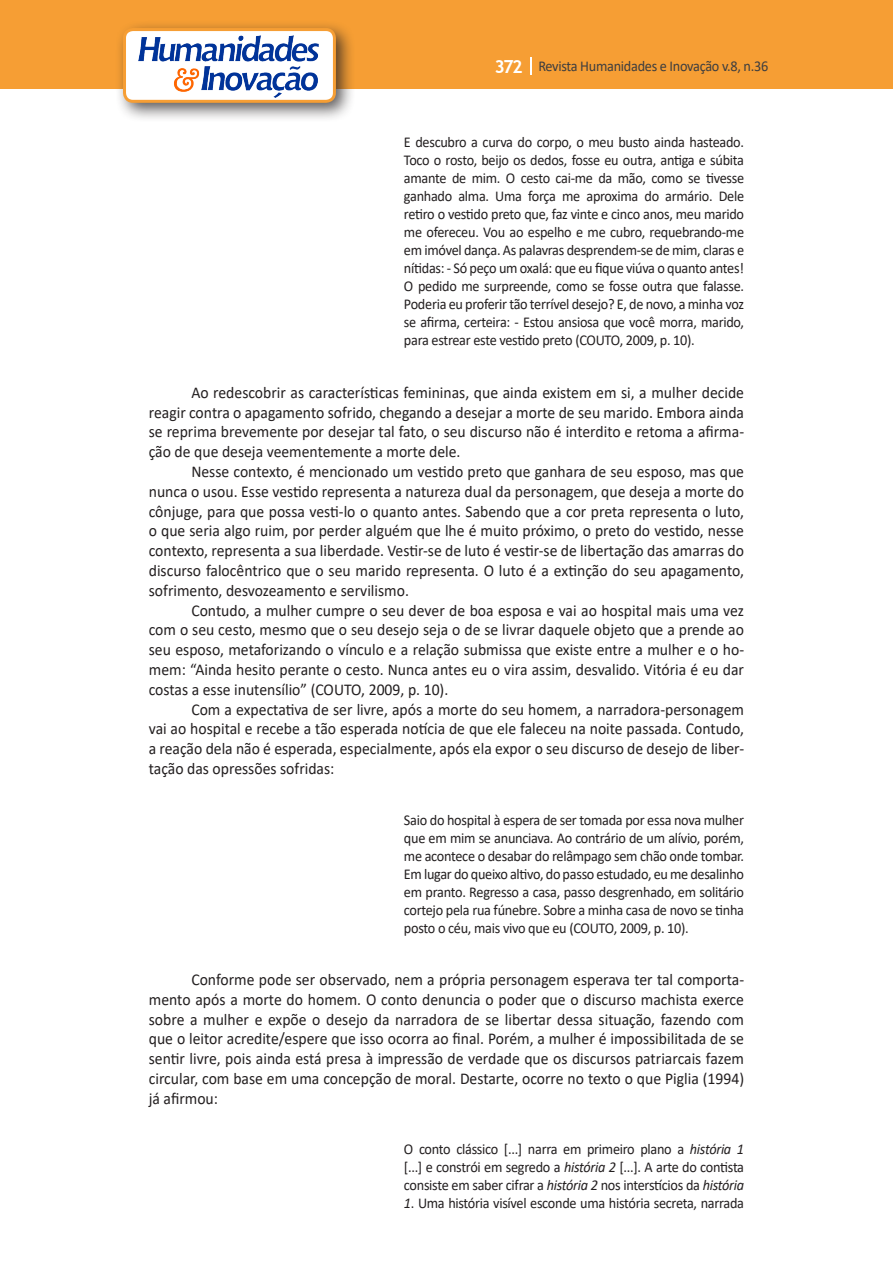
<style>
.page{position:relative;width:893px;height:1263px;background:#fff}
.page>*{position:absolute;margin:0;border:0;box-sizing:border-box;transform-origin:0 0}
.Texto{font:16.5px/19.8px "Calibri";color:#231f20;text-align:justify;scale:.95 1}
.citacao{font:15px/18px "Calibri";letter-spacing:-.02em;color:#231f20;text-align:justify;scale:.95 1}
.t1{font:15px "Calibri";letter-spacing:-.02em;color:#3e3e3f;scale:.95 1}
.s1{font-family:"Trebuchet MS";font-weight:700;font-size:18px;color:#fff}
.s2{font-style:italic}
</style>
<div class="page">
<div style="left:0;top:0;width:893px;height:88px;background:#f69e34"></div>
<svg style="left:530px;top:57px;width:2px;height:18px"></svg>
<div style="left:115px;top:20px;width:241px;height:103px;background:#231f20;opacity:.75"></div>
<div style="left:125px;top:30px;width:209px;height:71px;background:#fff;border-radius:9px"></div>
<img style="left:138px;top:35px;width:181px;height:62px">
<div style="left:123px;top:28px;width:213px;height:75px;border:3px solid #f69e34;border-radius:9px"></div>
<p class="t1" style="left:495px;top:56px;width:290px"><span class="s1">372</span> Revista Humanidades e Inovação v.8, n.36</p>
<p class="citacao" style="left:404px;top:133px;width:360px">E descubro a curva do corpo, o meu busto ainda hasteado.<br>Toco o rosto, beijo os dedos, fosse eu outra, antiga e súbita amante de mim. O cesto cai-me da mão, como se tivesse ganhado alma. Uma força me aproxima do armário. Dele retiro o vestido preto que, faz vinte e cinco anos, meu marido me ofereceu. Vou ao espelho e me cubro, requebrando-me em imóvel dança. As palavras desprendem-se de mim, claras e nítidas: - Só peço um oxalá: que eu fique viúva o quanto antes!<br>O pedido me surpreende, como se fosse outra que falasse.<br>Poderia eu proferir tão terrível desejo? E, de novo, a minha voz se afirma, certeira: - Estou ansiosa que você morra, marido, para estrear este vestido preto (COUTO, 2009, p. 10).</p>
<p class="Texto" style="left:149px;top:382px;width:628px;text-indent:43px">Ao redescobrir as características femininas, que ainda existem em si, a mulher decide reagir contra o apagamento sofrido, chegando a desejar a morte de seu marido. Embora ainda se reprima brevemente por desejar tal fato, o seu discurso não é interdito e retoma a afirma&shy;ção de que deseja veementemente a morte dele.</p>
<p class="Texto" style="left:149px;top:461px;width:628px;text-indent:43px">Nesse contexto, é mencionado um vestido preto que ganhara de seu esposo, mas que nunca o usou. Esse vestido representa a natureza dual da personagem, que deseja a morte do cônjuge, para que possa vesti-lo o quanto antes. Sabendo que a cor preta representa o luto, o que seria algo ruim, por perder alguém que lhe é muito próximo, o preto do vestido, nesse contexto, representa a sua liberdade. Vestir-se de luto é vestir-se de libertação das amarras do discurso falocêntrico que o seu marido representa. O luto é a extinção do seu apagamento, sofrimento, desvozeamento e servilismo.</p>
<p class="Texto" style="left:149px;top:600px;width:628px;text-indent:43px">Contudo, a mulher cumpre o seu dever de boa esposa e vai ao hospital mais uma vez com o seu cesto, mesmo que o seu desejo seja o de se livrar daquele objeto que a prende ao seu esposo, metaforizando o vínculo e a relação submissa que existe entre a mulher e o ho&shy;mem: “Ainda hesito perante o cesto. Nunca antes eu o vira assim, desvalido. Vitória é eu dar costas a esse inutensílio” (COUTO, 2009, p. 10).</p>
<p class="Texto" style="left:149px;top:699px;width:628px;text-indent:43px">Com a expectativa de ser livre, após a morte do seu homem, a narradora-personagem vai ao hospital e recebe a tão esperada notícia de que ele faleceu na noite passada. Contudo, a reação dela não é esperada, especialmente, após ela expor o seu discurso de desejo de liber&shy;tação das opressões sofridas:</p>
<p class="citacao" style="left:404px;top:810px;width:360px">Saio do hospital à espera de ser tomada por essa nova mulher que em mim se anunciava. Ao contrário de um alívio, porém, me acontece o desabar do relâmpago sem chão onde tombar.<br>Em lugar do queixo altivo, do passo estudado, eu me desalinho em pranto. Regresso a casa, passo desgrenhado, em solitário cortejo pela rua fúnebre. Sobre a minha casa de novo se tinha posto o céu, mais vivo que eu (COUTO, 2009, p. 10).</p>
<p class="Texto" style="left:149px;top:969px;width:628px;text-indent:43px">Conforme pode ser observado, nem a própria personagem esperava ter tal comporta&shy;mento após a morte do homem. O conto denuncia o poder que o discurso machista exerce sobre a mulher e expõe o desejo da narradora de se libertar dessa situação, fazendo com que o leitor acredite/espere que isso ocorra ao final. Porém, a mulher é impossibilitada de se sentir livre, pois ainda está presa à impressão de verdade que os discursos patriarcais fazem circular, com base em uma concepção de moral. Destarte, ocorre no texto o que Piglia (1994) já afirmou:</p>
<p class="citacao" style="left:404px;top:1140px;width:360px">O conto clássico [...] narra em primeiro plano a <span class="s2">história 1 </span>[...] e constrói em segredo a <span class="s2">história 2</span> [...]. A arte do contista consiste em saber cifrar a <span class="s2">história 2</span> nos interstícios da <span class="s2">história</span></p>
<p class="citacao" style="left:404px;top:1194px;width:359px"><span class="s2">1</span>. Uma história visível esconde uma história secreta, narrada</p>
</div>
